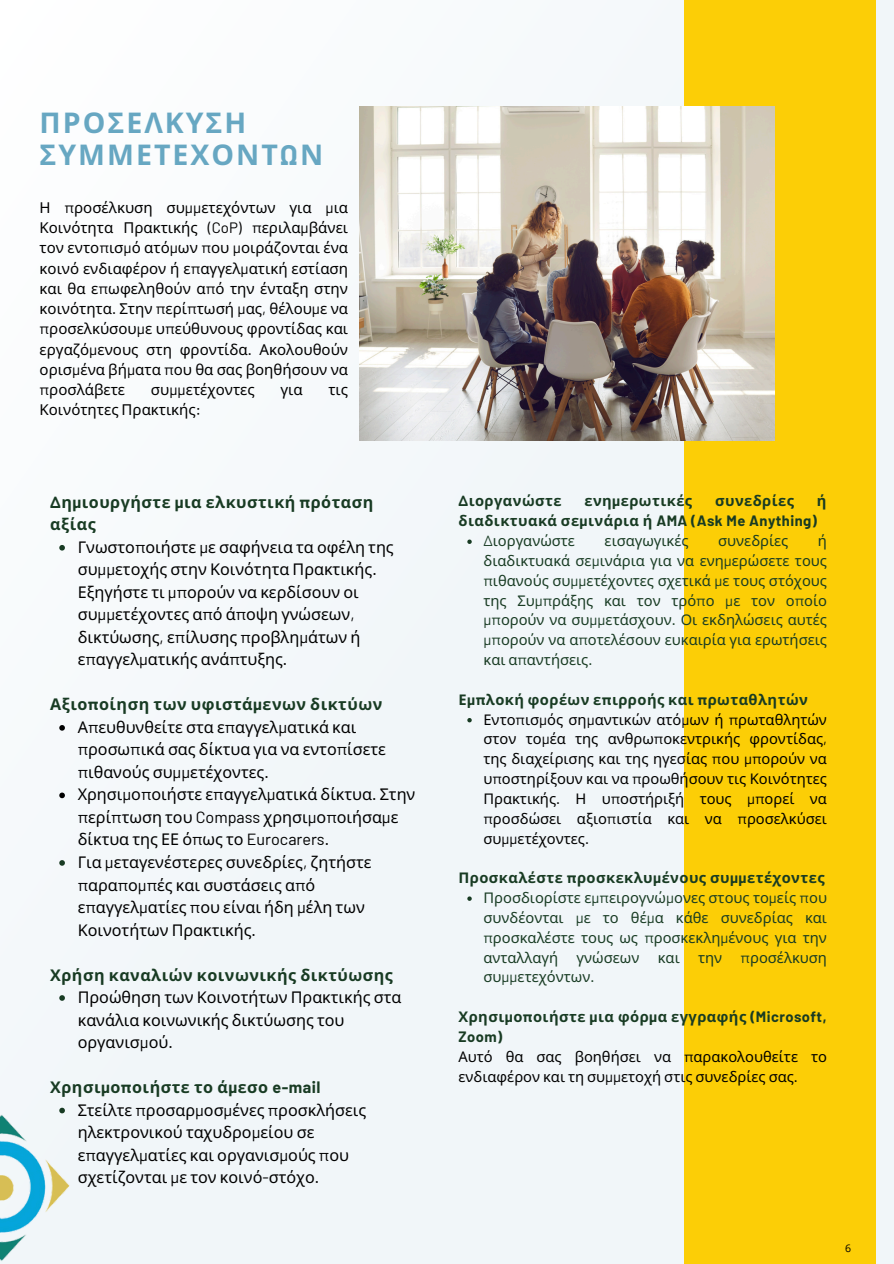
<style>
.page{position:relative;width:894px;height:1264px;background:#fff}
.page>*{position:absolute;margin:0;border:0;box-sizing:border-box;transform-origin:0 0}
.t1{font:700 28.5px/32.7px "Noto Sans";letter-spacing:.07em;color:#67a7c2}
.t2{font:16.2px/22.5px "Noto Sans";color:#000}
.t3{font:700 16.2px/22.5px "Noto Sans";letter-spacing:.03em;color:#183b23}
.t4{font:15px/20.2px "Noto Sans";color:#000;text-align:justify}
.t5{font:14.7px/19.8px "Noto Sans";color:#183b23;text-align:right}
.t6{font:14.7px/19.8px "Noto Sans";color:#000}
.t7{font:700 14.7px "Noto Sans";letter-spacing:.03em;color:#183b23}
.t8{font:10.5px "Open Sans";color:#000}
.s1{font-family:"Barlow"}
.s2{font-weight:700;color:#183b23}
.s3{font-family:"Barlow";font-weight:700;color:#183b23}
.s4{font-weight:700}
.s5{font-family:"Barlow";font-weight:700}
</style>
<div class="page">
<div style="left:0;top:0;width:893px;height:1263px;background:#f2f7f9"></div>
<div style="left:684px;top:0;width:191px;height:1263px;background:#fcce06"></div>
<img style="left:359px;top:106px;width:414px;height:335px">
<svg style="left:59px;top:545px;width:6px;height:5px"></svg>
<svg style="left:59px;top:725px;width:6px;height:5px"></svg>
<svg style="left:59px;top:792px;width:6px;height:6px"></svg>
<svg style="left:59px;top:860px;width:6px;height:5px"></svg>
<svg style="left:59px;top:995px;width:6px;height:5px"></svg>
<svg style="left:467px;top:539px;width:4px;height:5px"></svg>
<svg style="left:467px;top:718px;width:4px;height:4px"></svg>
<svg style="left:467px;top:896px;width:4px;height:4px"></svg>
<img style="left:0;top:1107px;width:70px;height:154px">
<h2 class="t1" style="left:40px;top:105px;width:285px">ΠΡΟΣΕΛΚΥΣΗ<br>ΣΥΜΜΕΤΕΧΟΝΤ<span class="s1">Ω</span>Ν</h2>
<p class="t4" style="left:40px;top:197px;width:310px">Η <span class="s1">π</span>ροσέλκυση συ<span class="s1">μμ</span>ετεχόντων για <span class="s1">μ</span>ια Κοινότητα Πρακτικής <span class="s1">(CoP) π</span>εριλα<span class="s1">μ</span>βάνει τον εντο<span class="s1">π</span>ισ<span class="s1">μ</span>ό ατό<span class="s1">μ</span>ων <span class="s1">π</span>ου <span class="s1">μ</span>οιράζονται ένα κοινό ενδιαφέρον ή ε<span class="s1">π</span>αγγελ<span class="s1">μ</span>ατική εστίαση και θα ε<span class="s1">π</span>ωφεληθούν α<span class="s1">π</span>ό την ένταξη στην κοινότητα<span class="s1">.</span> Στην <span class="s1">π</span>ερί<span class="s1">π</span>τωσή <span class="s1">μ</span>ας<span class="s1">,</span> θέλου<span class="s1">μ</span>ε να <span class="s1">π</span>ροσελκύσου<span class="s1">μ</span>ε υ<span class="s1">π</span>εύθυνους φροντίδας και εργαζό<span class="s1">μ</span>ενους στη φροντίδα<span class="s1">.</span> Ακολουθούν ορισ<span class="s1">μ</span>ένα βή<span class="s1">μ</span>ατα <span class="s1">π</span>ου θα σας βοηθήσουν να <span class="s1">π</span>ροσλάβετε</p>
<p class="t4" style="left:151px;top:379px;width:105px">συ<span class="s1">μμ</span>ετέχοντες</p>
<p class="t4" style="left:280px;top:379px;width:24px">για</p>
<p class="t4" style="left:328px;top:379px;width:21px">τις</p>
<p class="t4" style="left:40px;top:399px;width:163px">Κοινότητες Πρακτικής<span class="s1">:</span></p>
<p class="t3" style="left:50px;top:490px;width:324px"><span class="s1">Δ</span>η<span class="s1">μ</span>ιουργήστε <span class="s1">μ</span>ια ελκυστική <span class="s1">π</span>ρόταση αξίας</p>
<h1 class="t2" style="left:78px;top:535px;width:317px">Γνωστο<span class="s1">π</span>οιήστε <span class="s1">μ</span>ε σαφήνεια τα οφέλη της συ<span class="s1">μμ</span>ετοχής στην Κοινότητα Πρακτικής<span class="s1">.<br></span>Εξηγήστε τι <span class="s1">μπ</span>ορούν να κερδίσουν οι συ<span class="s1">μμ</span>ετέχοντες α<span class="s1">π</span>ό ά<span class="s1">π</span>οψη γνώσεων<span class="s1">, </span>δικτύωσης<span class="s1">,</span> ε<span class="s1">π</span>ίλυσης <span class="s1">π</span>ροβλη<span class="s1">μ</span>άτων ή ε<span class="s1">π</span>αγγελ<span class="s1">μ</span>ατικής ανά<span class="s1">π</span>τυξης<span class="s1">.</span></h1>
<p class="t2" style="left:78px;top:693px;width:339px;text-indent:-27px"><span class="s2">Αξιο</span><span class="s3">π</span><span class="s2">οίηση των υφιστά</span><span class="s3">μ</span><span class="s2">ενων δικτύων </span>Α<span class="s1">π</span>ευθυνθείτε στα ε<span class="s1">π</span>αγγελ<span class="s1">μ</span>ατικά και <span class="s1">π</span>ροσω<span class="s1">π</span>ικά σας δίκτυα για να εντο<span class="s1">π</span>ίσετε <span class="s1">π</span>ιθανούς συ<span class="s1">μμ</span>ετέχοντες<span class="s1">.<br></span>Χρησι<span class="s1">μ</span>ο<span class="s1">π</span>οιήστε ε<span class="s1">π</span>αγγελ<span class="s1">μ</span>ατικά δίκτυα<span class="s1">.</span> Στην <span class="s1">π</span>ερί<span class="s1">π</span>τωση του <span class="s1">Compass</span> χρησι<span class="s1">μ</span>ο<span class="s1">π</span>οιήσα<span class="s1">μ</span>ε</p>
<p class="t2" style="left:78px;top:828px;width:295px">δίκτυα της ΕΕ ό<span class="s1">π</span>ως το <span class="s1">Eurocarers.<br></span>Για <span class="s1">μ</span>εταγενέστερες συνεδρίες<span class="s1">,</span> ζητήστε <span class="s1">π</span>αρα<span class="s1">π</span>ο<span class="s1">μπ</span>ές και συστάσεις α<span class="s1">π</span>ό</p>
<h2 class="t2" style="left:78px;top:895px;width:288px">ε<span class="s1">π</span>αγγελ<span class="s1">μ</span>ατίες <span class="s1">π</span>ου είναι ήδη <span class="s1">μ</span>έλη των<br>Κοινοτήτων Πρακτικής<span class="s1">.</span></h2>
<h2 class="t2" style="left:78px;top:963px;width:325px;text-indent:-27px"><span class="s2">Χρήση καναλιών κοινωνικής δικτύωσης<br></span>Προώθηση των Κοινοτήτων Πρακτικής στα κανάλια κοινωνικής δικτύωσης του</h2>
<p class="t2" style="left:78px;top:1030px;width:96px">οργανισ<span class="s1">μ</span>ού<span class="s1">.</span></p>
<p class="t3" style="left:50px;top:1075px;width:271px">Χρησι<span class="s1">μ</span>ο<span class="s1">π</span>οιήστε το ά<span class="s1">μ</span>εσο <span class="s1">e-mail</span></p>
<h2 class="t2" style="left:78px;top:1098px;width:290px">Στείλτε <span class="s1">π</span>ροσαρ<span class="s1">μ</span>οσ<span class="s1">μ</span>ένες <span class="s1">π</span>ροσκλήσεις ηλεκτρονικού ταχυδρο<span class="s1">μ</span>είου σε</h2>
<p class="t2" style="left:78px;top:1143px;width:273px">ε<span class="s1">π</span>αγγελ<span class="s1">μ</span>ατίες και οργανισ<span class="s1">μ</span>ούς <span class="s1">π</span>ου σχετίζονται <span class="s1">μ</span>ε τον κοινό<span class="s1">-</span>στόχο<span class="s1">.</span></p>
<p class="t7" style="left:458px;top:491px;width:105px"><span class="s1">Δ</span>ιοργανώστε</p>
<p class="t7" style="left:584px;top:491px;width:109px">ενη<span class="s1">μ</span>ερωτικές</p>
<p class="t7" style="left:714px;top:491px;width:81px">συνεδρίες</p>
<p class="t7" style="left:816px;top:491px;width:11px">ή</p>
<p class="t7" style="left:458px;top:510px;width:360px">διαδικτυακά σε<span class="s1">μ</span>ινάρια ή <span class="s1">AMA (Ask Me Anything)</span></p>
<h2 class="t5" style="left:483px;top:530px;width:93px"><span class="s1">Δ</span>ιοργανώστε</h2>
<h2 class="t5" style="left:604px;top:530px;width:86px">εισαγωγικές</h2>
<h2 class="t5" style="left:718px;top:530px;width:72px">συνεδρίες</h2>
<h2 class="t5" style="left:483px;top:530px;width:345px">ή<br>διαδικτυακά σε<span class="s1">μ</span>ινάρια για να ενη<span class="s1">μ</span>ερώσετε τους</h2>
<p class="t5" style="left:483px;top:570px;width:345px;text-align:justify"><span class="s1">π</span>ιθανούς συ<span class="s1">μμ</span>ετέχοντες σχετικά <span class="s1">μ</span>ε τους στόχους της Συ<span class="s1">μπ</span>ράξης και τον τρό<span class="s1">π</span>ο <span class="s1">μ</span>ε τον ο<span class="s1">π</span>οίο <span class="s1">μπ</span>ορούν να συ<span class="s1">μμ</span>ετάσχουν<span class="s1">.</span> Οι εκδηλώσεις αυτές <span class="s1">μπ</span>ορούν να α<span class="s1">π</span>οτελέσουν ευκαιρία για ερωτήσεις και α<span class="s1">π</span>αντήσεις<span class="s1">.</span></p>
<p class="t7" style="left:458px;top:689px;width:351px">Ε<span class="s1">μπ</span>λοκή φορέων ε<span class="s1">π</span>ιρροής και <span class="s1">π</span>ρωταθλητών</p>
<p class="t6" style="left:483px;top:709px;width:345px;text-align:justify">Εντο<span class="s1">π</span>ισ<span class="s1">μ</span>ός ση<span class="s1">μ</span>αντικών ατό<span class="s1">μ</span>ων ή <span class="s1">π</span>ρωταθλητών στον το<span class="s1">μ</span>έα της ανθρω<span class="s1">π</span>οκεντρικής φροντίδας<span class="s1">, </span>της διαχείρισης και της ηγεσίας <span class="s1">π</span>ου <span class="s1">μπ</span>ορούν να υ<span class="s1">π</span>οστηρίξουν και να <span class="s1">π</span>ροωθήσουν τις Κοινότητες Πρακτικής<span class="s1">.</span> Η υ<span class="s1">π</span>οστήριξή τους <span class="s1">μπ</span>ορεί να <span class="s1">π</span>ροσδώσει αξιο<span class="s1">π</span>ιστία και</p>
<h2 class="t6" style="left:704px;top:808px;width:124px">να <span class="s1">π</span>ροσελκύσει</h2>
<h2 class="t6" style="left:483px;top:828px;width:107px">συ<span class="s1">μμ</span>ετέχοντες<span class="s1">.</span></h2>
<h2 class="t5" style="left:483px;top:867px;width:345px;text-align:left;text-indent:-25px"><span class="s4">Προσκαλέστε</span> <span class="s5">π</span><span class="s4">ροσκεκλυ</span><span class="s5">μ</span><span class="s4">ένους συ</span><span class="s5">μμ</span><span class="s4">ετέχοντες </span>Προσδιορίστε ε<span class="s1">μπ</span>ειρογνώ<span class="s1">μ</span>ονες στους το<span class="s1">μ</span>είς <span class="s1">π</span>ου συνδέονται <span class="s1">μ</span>ε το θέ<span class="s1">μ</span>α κάθε συνεδρίας και <span class="s1">π</span>ροσκαλέστε τους ως <span class="s1">π</span>ροσκεκλη<span class="s1">μ</span>ένους για την ανταλλαγή</h2>
<h2 class="t5" style="left:576px;top:946px;width:64px">γνώσεων</h2>
<h2 class="t5" style="left:657px;top:946px;width:23px">και</h2>
<h2 class="t5" style="left:698px;top:946px;width:26px">την</h2>
<h2 class="t5" style="left:740px;top:946px;width:88px"><span class="s1">π</span>ροσέλκυση</h2>
<h2 class="t5" style="left:483px;top:966px;width:112px">συ<span class="s1">μμ</span>ετεχόντων<span class="s1">.</span></h2>
<h2 class="t7" style="left:458px;top:1006px;width:369px">Χρησι<span class="s1">μ</span>ο<span class="s1">π</span>οιήστε <span class="s1">μ</span>ια φόρ<span class="s1">μ</span>α εγγραφής <span class="s1">(Microsoft,</span></h2>
<p class="t6" style="left:458px;top:1026px;width:105px"><span class="s3">Zoom)<br></span>Αυτό θα σας</p>
<h2 class="t6" style="left:458px;top:1046px;width:370px;text-indent:116px">βοηθήσει να <span class="s1">π</span>αρακολουθείτε το ενδιαφέρον και τη συ<span class="s1">μμ</span>ετοχή στις συνεδρίες σας<span class="s1">.</span></h2>
<p class="t8" style="left:844px;top:1240px;width:7px">6</p>
</div>
